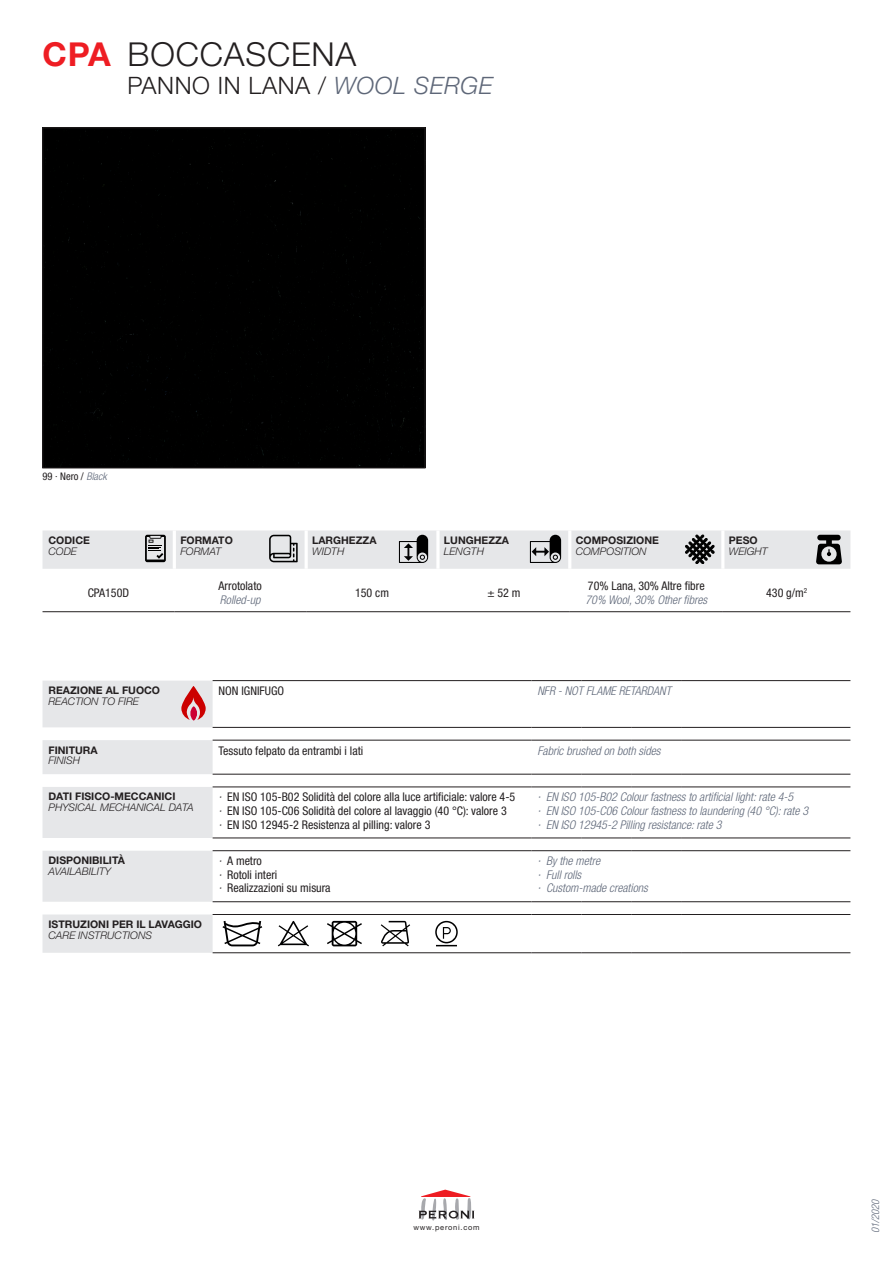
<style>
.page{position:relative;width:893px;height:1263px;background:#fff}
.page>*{position:absolute;margin:0;border:0;box-sizing:border-box;transform-origin:0 0}
.PRODOTTO_nero{font:300 33px "Helvetica Neue LT Std";letter-spacing:.025em;color:#231f20}
.PRODOTTO_rosso{font:700 33px "Helvetica Neue LT Std";color:#ee1d23}
.PRODOTTO_sotto{font:300 24px "Helvetica Neue LT Std";letter-spacing:.025em;color:#231f20}
.DATI_TECNICI_it{font:condensed 12px "Helvetica Neue LT Std";color:#231f20}
.DATI_TECNICI_en{font:italic 300 condensed 12px "Helvetica Neue LT Std";color:#5e6778}
.titoli_IT{font:700 10.5px "Helvetica Neue LT Std";color:#231f20}
.titolo_EN{font:italic 300 10.5px "Helvetica Neue LT Std";color:#231f20}
.COLORE{font:condensed 10.5px "Helvetica Neue LT Std";color:#231f20}
.t1{font:italic 300 condensed 10.5px "Helvetica Neue LT Std";color:#5e6778}
.t2{font:7.5px "Helvetica Neue LT Std";letter-spacing:.1em;color:#231f20}
.s1{font-style:italic;color:#5e6778}
.s2{font-weight:300;font-style:italic;color:#5e6778}
.s3{font-style:italic}
.s4{font-weight:400}
</style>
<div class="page">
<svg style="left:419px;top:1189px;width:55px;height:31px"></svg>
<svg style="left:43px;top:530px;width:807px;height:39px;background:#d7d8da"></svg>
<svg style="left:43px;top:681px;width:170px;height:272px;fill:#e6e7e9"></svg>
<hr style="left:213px;top:680px;width:318px;height:1px;background:#231f20">
<hr style="left:531px;top:680px;width:51px;height:1px;background:#231f20">
<hr style="left:582px;top:680px;width:50px;height:1px;background:#231f20">
<hr style="left:632px;top:680px;width:50px;height:1px;background:#231f20">
<hr style="left:682px;top:680px;width:168px;height:1px;background:#231f20">
<hr style="left:213px;top:727px;width:318px;height:1px;background:#231f20">
<hr style="left:531px;top:727px;width:51px;height:1px;background:#231f20">
<hr style="left:582px;top:727px;width:50px;height:1px;background:#231f20">
<hr style="left:632px;top:727px;width:50px;height:1px;background:#231f20">
<hr style="left:682px;top:727px;width:168px;height:1px;background:#231f20">
<hr style="left:213px;top:740px;width:318px;height:1px;background:#231f20">
<hr style="left:531px;top:740px;width:51px;height:1px;background:#231f20">
<hr style="left:582px;top:740px;width:50px;height:1px;background:#231f20">
<hr style="left:632px;top:740px;width:50px;height:1px;background:#231f20">
<hr style="left:682px;top:740px;width:168px;height:1px;background:#231f20">
<hr style="left:213px;top:774px;width:318px;height:1px;background:#231f20">
<hr style="left:531px;top:774px;width:51px;height:1px;background:#231f20">
<hr style="left:582px;top:774px;width:50px;height:1px;background:#231f20">
<hr style="left:632px;top:774px;width:50px;height:1px;background:#231f20">
<hr style="left:682px;top:774px;width:168px;height:1px;background:#231f20">
<hr style="left:213px;top:787px;width:318px;height:1px;background:#231f20">
<hr style="left:531px;top:787px;width:51px;height:1px;background:#231f20">
<hr style="left:582px;top:787px;width:50px;height:1px;background:#231f20">
<hr style="left:632px;top:787px;width:50px;height:1px;background:#231f20">
<hr style="left:682px;top:787px;width:168px;height:1px;background:#231f20">
<hr style="left:213px;top:838px;width:318px;height:1px;background:#231f20">
<hr style="left:531px;top:838px;width:51px;height:1px;background:#231f20">
<hr style="left:582px;top:838px;width:50px;height:1px;background:#231f20">
<hr style="left:632px;top:838px;width:50px;height:1px;background:#231f20">
<hr style="left:682px;top:838px;width:168px;height:1px;background:#231f20">
<hr style="left:213px;top:850px;width:318px;height:1px;background:#231f20">
<hr style="left:531px;top:850px;width:51px;height:1px;background:#231f20">
<hr style="left:582px;top:850px;width:50px;height:1px;background:#231f20">
<hr style="left:632px;top:850px;width:50px;height:1px;background:#231f20">
<hr style="left:682px;top:850px;width:168px;height:1px;background:#231f20">
<hr style="left:213px;top:901px;width:318px;height:1px;background:#231f20">
<hr style="left:531px;top:901px;width:51px;height:1px;background:#231f20">
<hr style="left:582px;top:901px;width:50px;height:1px;background:#231f20">
<hr style="left:632px;top:901px;width:50px;height:1px;background:#231f20">
<hr style="left:682px;top:901px;width:168px;height:1px;background:#231f20">
<hr style="left:213px;top:914px;width:318px;height:1px;background:#231f20">
<hr style="left:531px;top:914px;width:51px;height:1px;background:#231f20">
<hr style="left:582px;top:914px;width:50px;height:1px;background:#231f20">
<hr style="left:632px;top:914px;width:50px;height:1px;background:#231f20">
<hr style="left:682px;top:914px;width:168px;height:1px;background:#231f20">
<hr style="left:213px;top:952px;width:318px;height:1px;background:#231f20">
<hr style="left:531px;top:952px;width:51px;height:1px;background:#231f20">
<hr style="left:582px;top:952px;width:50px;height:1px;background:#231f20">
<hr style="left:632px;top:952px;width:50px;height:1px;background:#231f20">
<hr style="left:682px;top:952px;width:168px;height:1px;background:#231f20">
<svg style="left:181px;top:687px;width:25px;height:34px"></svg>
<svg style="left:222px;top:921px;width:40px;height:25px"></svg>
<svg style="left:278px;top:921px;width:31px;height:25px"></svg>
<svg style="left:327px;top:921px;width:35px;height:25px"></svg>
<svg style="left:381px;top:921px;width:29px;height:25px"></svg>
<svg style="left:435px;top:921px;width:23px;height:25px"></svg>
<hr style="left:43px;top:611px;width:131px;height:1px;background:#231f20">
<hr style="left:174px;top:611px;width:132px;height:1px;background:#231f20">
<hr style="left:306px;top:611px;width:132px;height:1px;background:#231f20">
<hr style="left:438px;top:611px;width:132px;height:1px;background:#231f20">
<hr style="left:570px;top:611px;width:153px;height:1px;background:#231f20">
<hr style="left:723px;top:611px;width:127px;height:1px;background:#231f20">
<svg style="left:42px;top:127px;width:43px;height:43px"></svg>
<svg style="left:382px;top:127px;width:43px;height:1px"></svg>
<div style="left:45px;top:130px;width:378px;height:336px;background:#000"></div>
<div style="left:43px;top:128px;width:382px;height:340px;border:1px solid #231f20"></div>
<p class="PRODOTTO_rosso" style="left:43px;top:34px;width:70px">CPA</p>
<p class="PRODOTTO_nero" style="left:128px;top:34px;width:230px">BOCCASCENA</p>
<p class="PRODOTTO_sotto" style="left:128px;top:70px;width:366px">PANNO IN LANA / <span class="s1">WOOL SERGE</span></p>
<p class="COLORE" style="left:43px;top:471px;width:66px">99 · Nero / <span class="s2">Black</span></p>
<p class="titoli_IT" style="left:49px;top:534px;width:43px">CODICE</p>
<p class="titolo_EN" style="left:49px;top:544px;width:30px">CODE</p>
<p class="DATI_TECNICI_it" style="left:88px;top:586px;width:43px">CPA150D</p>
<p class="titoli_IT" style="left:180px;top:534px;width:54px">FORMATO</p>
<p class="titolo_EN" style="left:180px;top:544px;width:43px">FORMAT</p>
<p class="DATI_TECNICI_it" style="left:219px;top:579px;width:45px">Arrotolato</p>
<p class="DATI_TECNICI_en" style="left:220px;top:592px;width:42px">Rolled-up</p>
<p class="titoli_IT" style="left:312px;top:534px;width:66px">LARGHEZZA</p>
<p class="titolo_EN" style="left:312px;top:544px;width:34px">WIDTH</p>
<p class="titoli_IT" style="left:444px;top:534px;width:67px">LUNGHEZZA</p>
<p class="titolo_EN" style="left:444px;top:544px;width:42px">LENGTH</p>
<p class="DATI_TECNICI_it" style="left:355px;top:586px;width:35px">150 cm</p>
<p class="DATI_TECNICI_it" style="left:487px;top:586px;width:35px">± 52 m</p>
<p class="titoli_IT" style="left:576px;top:534px;width:85px">COMPOSIZIONE</p>
<p class="titolo_EN" style="left:576px;top:544px;width:72px">COMPOSITION</p>
<p class="DATI_TECNICI_it" style="left:588px;top:579px;width:118px">70% Lana, 30% Altre fibre</p>
<p class="DATI_TECNICI_en" style="left:585px;top:592px;width:123px">70% Wool, 30% Other fibres</p>
<p class="titoli_IT" style="left:729px;top:534px;width:30px">PESO</p>
<p class="titolo_EN" style="left:729px;top:544px;width:40px">WEIGHT</p>
<p class="DATI_TECNICI_it" style="left:766px;top:586px;width:43px">430 g/m<sup>2</sup></p>
<p class="titoli_IT" style="left:49px;top:684px;width:113px">REAZIONE AL FUOCO</p>
<p class="titolo_EN" style="left:49px;top:695px;width:92px">REACTION TO FIRE</p>
<p class="titoli_IT" style="left:49px;top:743px;width:51px">FINITURA</p>
<p class="titolo_EN" style="left:49px;top:754px;width:33px">FINISH</p>
<p class="DATI_TECNICI_it" style="left:219px;top:684px;width:67px">NON IGNIFUGO</p>
<p class="DATI_TECNICI_en" style="left:537px;top:684px;width:135px">NFR - NOT FLAME RETARDANT</p>
<p class="DATI_TECNICI_it" style="left:219px;top:743px;width:146px">Tessuto felpato da entrambi i lati</p>
<p class="DATI_TECNICI_en" style="left:537px;top:743px;width:125px">Fabric brushed on both sides</p>
<p class="titoli_IT" style="left:49px;top:790px;width:128px">DATI FISICO-MECCANICI</p>
<p class="titolo_EN" style="left:49px;top:801px;width:147px">PHYSICAL MECHANICAL DATA</p>
<p class="titoli_IT" style="left:49px;top:854px;width:78px">DISPONIBILITÀ</p>
<p class="titolo_EN" style="left:49px;top:865px;width:64px">AVAILABILITY</p>
<p class="titoli_IT" style="left:49px;top:918px;width:155px">ISTRUZIONI PER IL LAVAGGIO</p>
<p class="titolo_EN" style="left:49px;top:928px;width:105px">CARE INSTRUCTIONS</p>
<p class="DATI_TECNICI_it" style="left:219px;top:790px;width:298px"><span class="s3">·</span> EN ISO 105-B02 Solidità del colore alla luce artificiale: valore 4-5</p>
<p class="DATI_TECNICI_it" style="left:219px;top:804px;width:290px"><span class="s3">·</span> EN ISO 105-C06 Solidità del colore al lavaggio (40 °C): valore 3</p>
<p class="DATI_TECNICI_it" style="left:219px;top:817px;width:213px"><span class="s3">·</span> EN ISO 12945-2 Resistenza al pilling: valore 3</p>
<p class="DATI_TECNICI_it" style="left:219px;top:854px;width:45px"><span class="s3">·</span> A metro</p>
<p class="DATI_TECNICI_it" style="left:219px;top:867px;width:60px"><span class="s3">·</span> Rotoli interi</p>
<p class="DATI_TECNICI_it" style="left:219px;top:881px;width:114px"><span class="s3">·</span> Realizzazioni su misura</p>
<p class="DATI_TECNICI_en" style="left:537px;top:790px;width:257px"><span class="s4">·</span> EN ISO 105-B02 Colour fastness to artificial light: rate 4-5</p>
<p class="DATI_TECNICI_en" style="left:537px;top:804px;width:272px"><span class="s4">·</span> EN ISO 105-C06 Colour fastness to laundering (40 °C): rate 3</p>
<p class="DATI_TECNICI_en" style="left:537px;top:817px;width:185px"><span class="s4">·</span> EN ISO 12945-2 Pilling resistance: rate 3</p>
<p class="DATI_TECNICI_en" style="left:537px;top:854px;width:64px"><span class="s4">·</span> By the metre</p>
<p class="DATI_TECNICI_en" style="left:537px;top:868px;width:45px"><span class="s4">·</span> Full rolls</p>
<p class="DATI_TECNICI_en" style="left:537px;top:881px;width:112px"><span class="s4">·</span> Custom-made creations</p>
<p class="t2" style="left:413px;top:1223px;width:68px">www.peroni.com</p>
<p class="t1" style="left:869px;top:1233px;width:35px;rotate:-90deg">01/2020</p>
</div>
